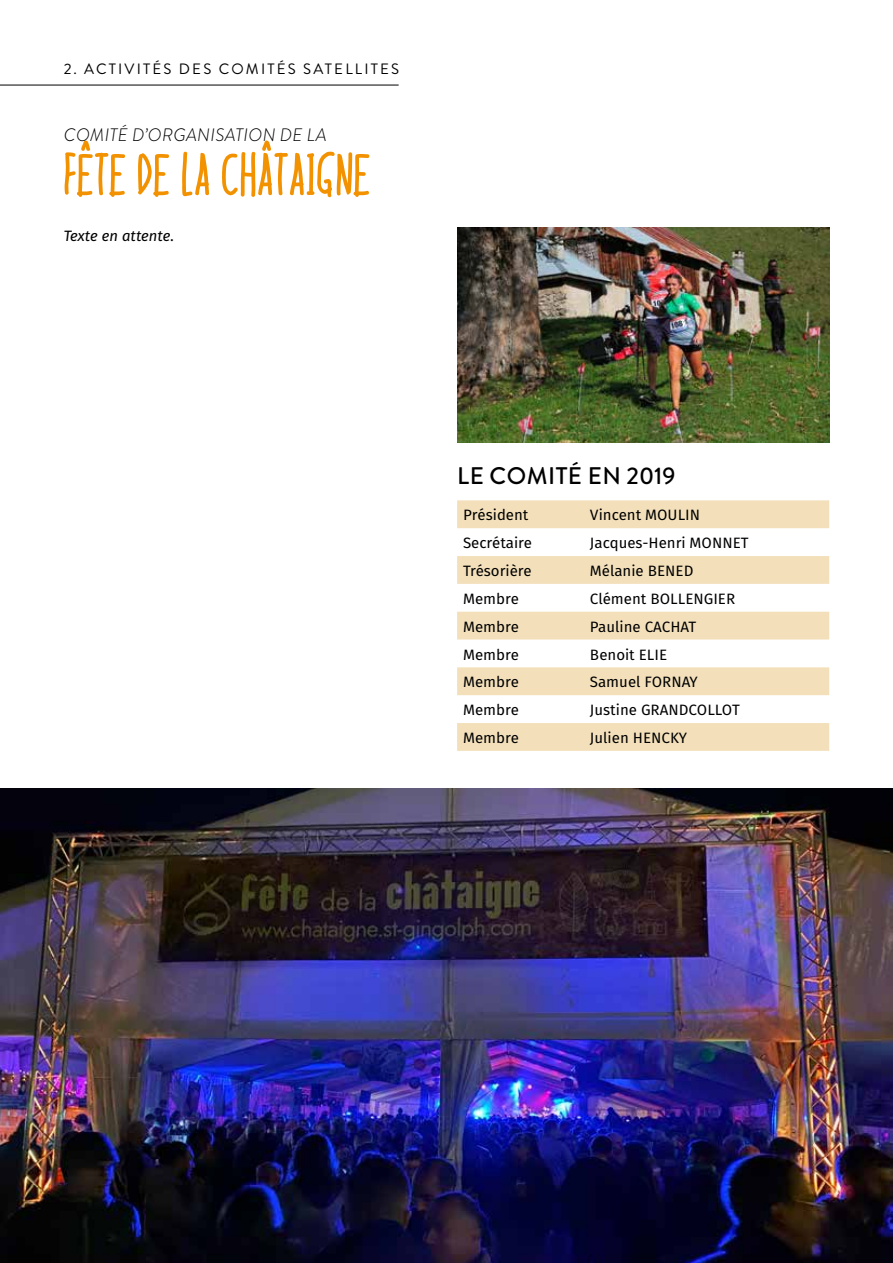
<style>
.page{position:relative;width:893px;height:1263px;background:#fff}
.page>*{position:absolute;margin:0;border:0;box-sizing:border-box;transform-origin:0 0}
.t1{font:500 60px "Ramdan";color:#f39200}
.t2{font:500 24px "Brandon Grotesque";letter-spacing:.02em;color:#000}
.t3{font:italic 300 18px "Brandon Grotesque";letter-spacing:.02em;color:#000}
.t4{font:15px "Fira Sans OT";color:#000}
.t5{font:15px "Brandon Grotesque";letter-spacing:.145em;color:#000}
.t6{font:italic 15px "Fira Sans OT";color:#000}
</style>
<div class="page">
<div style="left:457px;top:500px;width:372px;height:28px;background:#f3e0bb"></div>
<svg style="left:457px;top:556px;width:372px;height:195px;fill:#f3e0bb"></svg>
<img style="left:0;top:789px;width:893px;height:474px">
<img style="left:457px;top:227px;width:372px;height:215px">
<hr style="left:0;top:85px;width:399px;height:1px;background:#000">
<p class="t5" style="left:64px;top:59px;width:337px">2. ACTIVITÉS DES COMITÉS SATELLITES</p>
<p class="t3" style="left:64px;top:122px;width:264px">COMITÉ D’ORGANISATION DE LA</p>
<h1 class="t1" style="left:64px;top:139px;width:308px">FÊTE DE LA CHÂTAIGNE</h1>
<p class="t6" style="left:64px;top:225px;width:112px">Texte en attente.</p>
<h2 class="t2" style="left:457px;top:459px;width:220px">LE COMITÉ EN 2019</h2>
<p class="t4" style="left:463px;top:505px;width:67px">Président</p>
<p class="t4" style="left:590px;top:505px;width:112px">Vincent MOULIN</p>
<p class="t4" style="left:463px;top:532px;width:70px">Secrétaire</p>
<p class="t4" style="left:590px;top:532px;width:160px">Jacques-Henri MONNET</p>
<p class="t4" style="left:463px;top:560px;width:70px">Trésorière</p>
<p class="t4" style="left:590px;top:560px;width:105px">Mélanie BENED</p>
<p class="t4" style="left:463px;top:588px;width:57px">Membre</p>
<p class="t4" style="left:590px;top:588px;width:147px">Clément BOLLENGIER</p>
<p class="t4" style="left:463px;top:616px;width:57px">Membre</p>
<p class="t4" style="left:590px;top:616px;width:108px">Pauline CACHAT</p>
<p class="t4" style="left:463px;top:644px;width:57px">Membre</p>
<p class="t4" style="left:590px;top:644px;width:79px">Benoit ELIE</p>
<p class="t4" style="left:463px;top:672px;width:57px">Membre</p>
<p class="t4" style="left:590px;top:672px;width:109px">Samuel FORNAY</p>
<p class="t4" style="left:463px;top:699px;width:57px">Membre</p>
<p class="t4" style="left:590px;top:699px;width:151px">Justine GRANDCOLLOT</p>
<p class="t4" style="left:463px;top:727px;width:57px">Membre</p>
<p class="t4" style="left:590px;top:727px;width:99px">Julien HENCKY</p>
</div>
